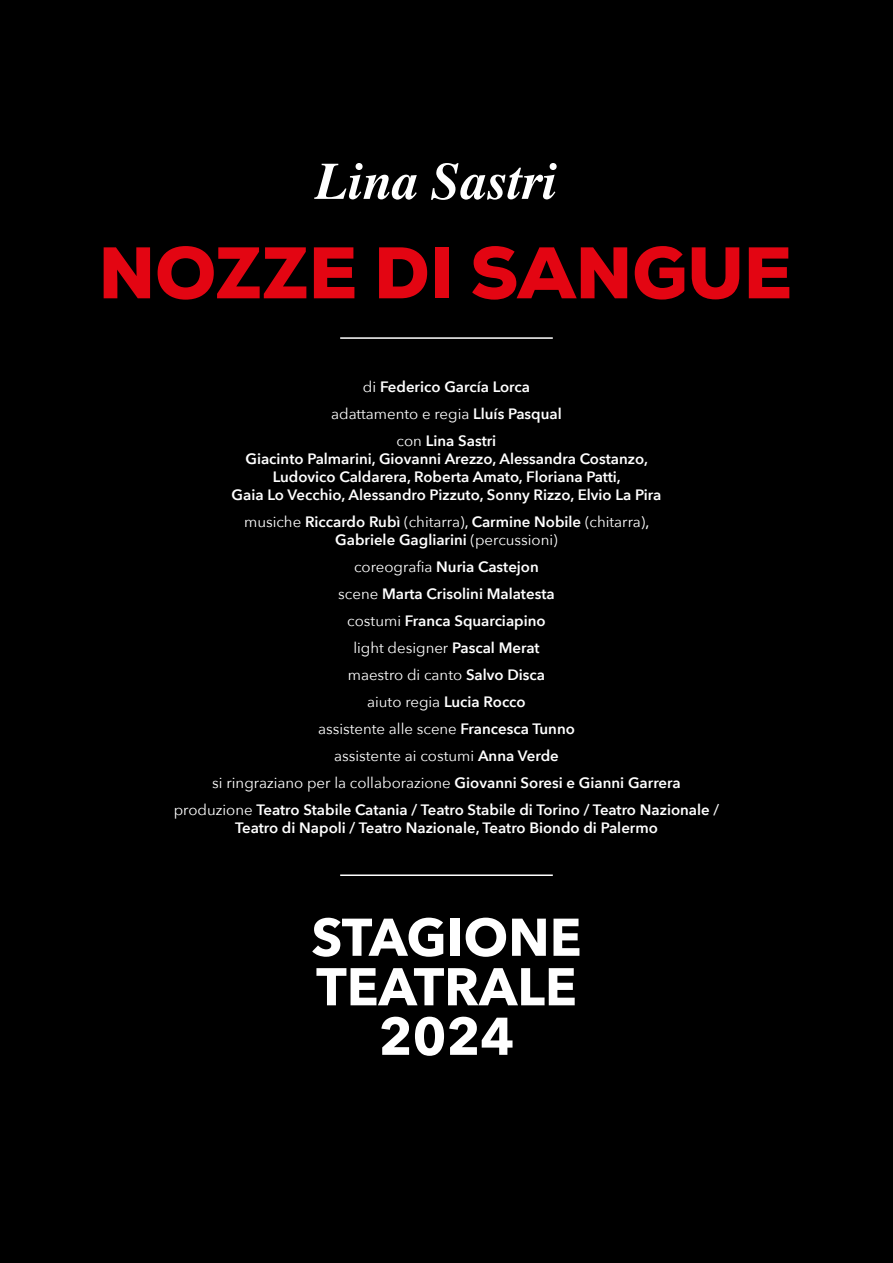
<style>
.page{position:relative;width:893px;height:1263px;background:#000}
.page>*{position:absolute;margin:0;border:0;box-sizing:border-box;transform-origin:0 0}
.t1{font:700 52.5px/49.5px "Avenir Next";color:#fff;text-align:center}
.t2{font:italic 700 52.5px "Times";color:#fff}
.t3{font:600 15px/27px "Avenir Next";color:#fff;text-align:center}
.s1{font-weight:400}
.s2{font-weight:500}
</style>
<div class="page">
<svg style="left:104px;top:247px;width:46px;height:51px"></svg>
<svg style="left:158px;top:246px;width:148px;height:54px"></svg>
<svg style="left:314px;top:247px;width:40px;height:51px"></svg>
<svg style="left:379px;top:247px;width:48px;height:51px"></svg>
<div style="left:435px;top:247px;width:13px;height:51px;background:#e30512"></div>
<svg style="left:472px;top:246px;width:155px;height:54px"></svg>
<svg style="left:635px;top:246px;width:49px;height:54px"></svg>
<svg style="left:692px;top:247px;width:47px;height:52px"></svg>
<svg style="left:749px;top:247px;width:40px;height:51px"></svg>
<hr style="left:340px;top:337px;width:213px;height:2px;background:#fff">
<hr style="left:340px;top:874px;width:213px;height:2px;background:#fff">
<h1 class="t2" style="left:315px;top:132px;width:242px">Lina Sastri</h1>
<p class="t3" style="left:331px;top:373px;width:232px"><span class="s1">di</span> Federico García Lorca <span class="s1">adattamento e regia</span> Lluís Pasqual <span class="s1">con</span> Lina Sastri</p>
<p class="t3" style="left:232px;top:450px;width:431px;line-height:18px">Giacinto Palmarini, Giovanni Arezzo, Alessandra Costanzo,<br>Ludovico Caldarera, Roberta Amato, Floriana Patti,<br>Gaia Lo Vecchio, Alessandro Pizzuto, Sonny Rizzo, Elvio La Pira</p>
<p class="t3" style="left:244px;top:513px;width:407px;line-height:18px"><span class="s1">musiche</span> Riccardo Rubì <span class="s1">(chitarra)</span><span class="s2">,</span> Carmine Nobile <span class="s1">(chitarra)</span><span class="s2">,<br></span>Gabriele Gagliarini <span class="s1">(percussioni)</span></p>
<p class="t3" style="left:174px;top:553px;width:547px"><span class="s1">coreografia</span> Nuria Castejon<br><span class="s1">scene</span> Marta Crisolini Malatesta<br><span class="s1">costumi</span> Franca Squarciapino<br><span class="s1">light designer</span> Pascal Merat<br><span class="s1">maestro di canto</span> Salvo Disca<br><span class="s1">aiuto regia</span> Lucia Rocco<br><span class="s1">assistente alle scene</span> Francesca Tunno<br><span class="s1">assistente ai costumi</span> Anna Verde<br><span class="s1">si ringraziano per la collaborazione</span> Giovanni Soresi e Gianni Garrera <span class="s1">produzione</span> Teatro Stabile Catania / Teatro Stabile di Torino / Teatro Nazionale <span class="s2">/</span></p>
<p class="t3" style="left:235px;top:814px;width:424px">Teatro di Napoli / Teatro Nazionale, Teatro Biondo di Palermo</p>
<h1 class="t1" style="left:311px;top:912px;width:272px">STAGIONE<br>TEATRALE<br>2024</h1>
</div>
